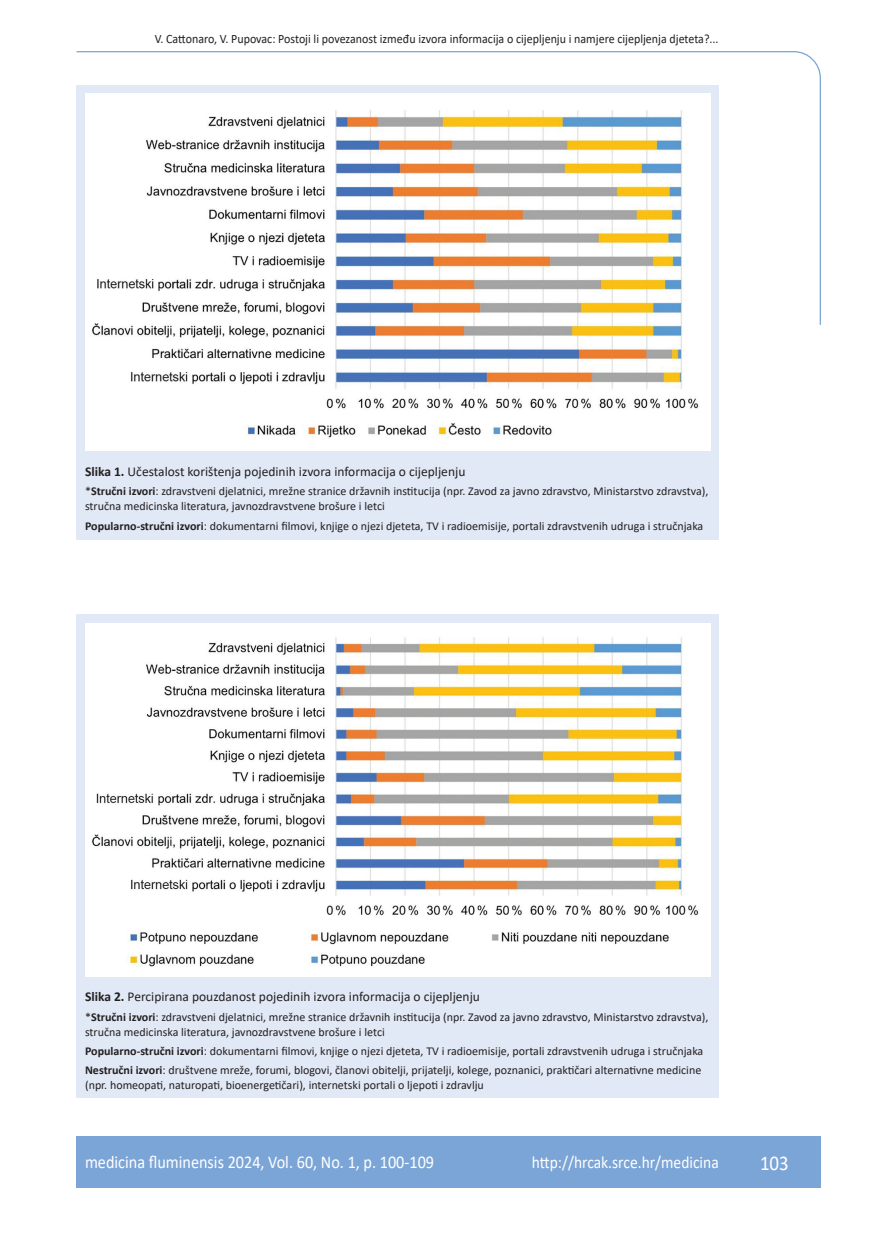
<style>
.page{position:relative;width:872px;height:1234px;background:#fff}
.page>*{position:absolute;margin:0;border:0;box-sizing:border-box;transform-origin:0 0}
.t1{font:21px "Calibri";color:#fff;scale:.9 1}
.t2{font:18px "Calibri";color:#fff;scale:.9 1}
.t3{font:17.25px "Calibri";color:#fff;scale:.9 1}
.potpis_slika{font:13.5px "Calibri";color:#231f20}
.glava{font:12.75px "Calibri";color:#231f20;scale:.94 1}
.legenda{font:12px/15px "Calibri";color:#231f20}
.s1{font-weight:700}
</style>
<div class="page">
<svg style="left:76px;top:51px;width:745px;height:275px"></svg>
<div style="left:77px;top:1135px;width:744px;height:51px;background:#7ca5d7"></div>
<div style="left:77px;top:85px;width:642px;height:454px;background:#e1e9f6"></div>
<img style="left:85px;top:95px;width:625px;height:354px">
<div style="left:77px;top:614px;width:642px;height:483px;background:#e1e9f6"></div>
<img style="left:85px;top:623px;width:625px;height:353px">
<p class="glava" style="left:155px;top:29px;width:601px">V. Cattonaro, V. Pupovac: Postoji li povezanost između izvora informacija o cijepljenju i namjere cijepljenja djeteta?...</p>
<p class="potpis_slika" style="left:85px;top:462px;width:382px"><span class="s1">Slika 1.</span> Učestalost korištenja pojedinih izvora informacija o cijepljenju</p>
<p class="legenda" style="left:85px;top:483px;width:625px">*<span class="s1">Stručni izvori</span>: zdravstveni djelatnici, mrežne stranice državnih institucija (npr. Zavod za javno zdravstvo, Ministarstvo zdravstva), stručna medicinska literatura, javnozdravstvene brošure i letci</p>
<p class="legenda" style="left:85px;top:517px;width:620px"><span class="s1">Popularno-stručni izvori</span>: dokumentarni filmovi, knjige o njezi djeteta, TV i radioemisije, portali zdravstvenih udruga i stručnjaka</p>
<p class="potpis_slika" style="left:85px;top:987px;width:396px"><span class="s1">Slika 2.</span> Percipirana pouzdanost pojedinih izvora informacija o cijepljenju</p>
<p class="legenda" style="left:85px;top:1008px;width:625px">*<span class="s1">Stručni izvori</span>: zdravstveni djelatnici, mrežne stranice državnih institucija (npr. Zavod za javno zdravstvo, Ministarstvo zdravstva), stručna medicinska literatura, javnozdravstvene brošure i letci</p>
<p class="legenda" style="left:85px;top:1042px;width:620px"><span class="s1">Popularno-stručni izvori</span>: dokumentarni filmovi, knjige o njezi djeteta, TV i radioemisije, portali zdravstvenih udruga i stručnjaka</p>
<p class="legenda" style="left:85px;top:1062px;width:618px"><span class="s1">Nestručni izvori</span>: društvene mreže, forumi, blogovi, članovi obitelji, prijatelji, kolege, poznanici, praktičari alternativne medicine (npr. homeopati, naturopati, bioenergetičari), internetski portali o ljepoti i zdravlju</p>
<p class="t2" style="left:85px;top:1149px;width:389px">medicina fluminensis 2024, Vol. 60, No. 1, p. 100-109</p>
<p class="t3" style="left:532px;top:1150px;width:209px">http://hrcak.srce.hr/medicina</p>
<p class="t1" style="left:760px;top:1147px;width:33px">103</p>
</div>
